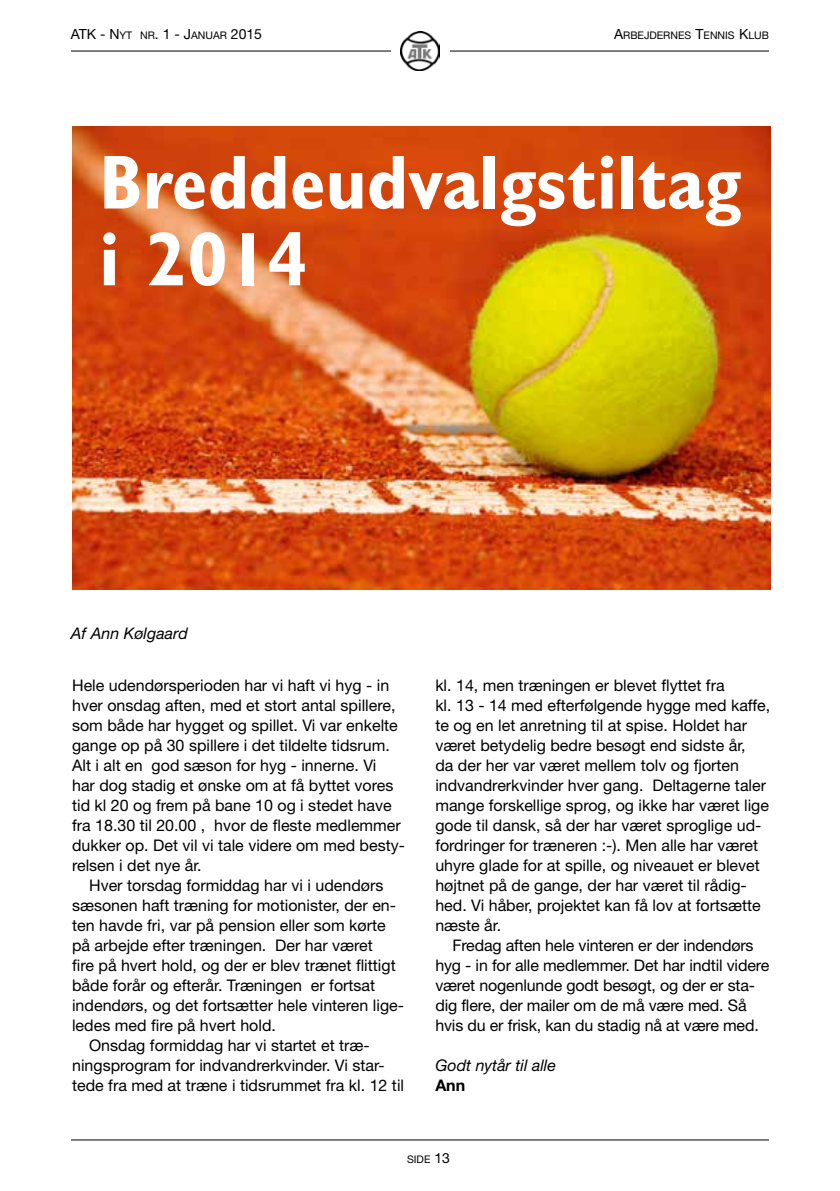
<style>
.page{position:relative;width:840px;height:1191px;background:#fff}
.page>*{position:absolute;margin:0;border:0;box-sizing:border-box;transform-origin:0 0}
.t1{font:700 condensed 76.8px/76.8px "Gill Sans";color:#fff}
.t2{font:16px/20px "Helvetica Neue";color:#000}
.t3{font:italic 16px "Helvetica Neue";color:#000}
.t4{font:700 16px "Helvetica Neue";color:#000}
.t5{font:14px "Helvetica Neue";color:#000}
.t6{font:10.4px "Helvetica Neue";color:#000}
.s1{font-size:10.4px}
.s2{font-size:14px}
</style>
<div class="page">
<hr style="left:71px;top:51px;width:697px;height:1px;background:#000">
<div style="left:391px;top:22px;width:58px;height:58px;background:#fff"></div>
<img style="left:400px;top:31px;width:39px;height:40px">
<hr style="left:71px;top:1139px;width:697px;height:1px;background:#000">
<img style="left:72px;top:126px;width:697px;height:463px">
<p class="t5" style="left:71px;top:26px;width:192px">ATK - N<span class="s1">YT NR</span>. 1 - J<span class="s1">AN UAR</span> 2015</p>
<p class="t6" style="left:613px;top:29px;width:156px"><span class="s2">A</span>RBEJDERNES <span class="s2">T</span>ENN IS <span class="s2">K</span>LUB</p>
<h1 class="t1" style="left:99px;top:144px;width:642px">Breddeudvalgstiltag i 2014</h1>
<p class="t3" style="left:71px;top:624px;width:118px">Af Ann Kølgaard</p>
<p class="t2" style="left:72px;top:675px;width:334px">Hele udendørsperioden har vi haft vi hyg - in hver onsdag aften, med et stort antal spillere, som både har hygget og spillet. Vi var enkelte gange op på 30 spillere i det tildelte tidsrum.<br>Alt i alt en god sæson for hyg - innerne. Vi<br>har dog stadig et ønske om at få byttet vores tid kl 20 og frem på bane 10 og i stedet have fra 18.30 til 20.00 , hvor de fleste medlemmer dukker op. Det vil vi tale videre om med besty&shy;relsen i det nye år.</p>
<p class="t2" style="left:89px;top:875px;width:295px">Hver torsdag formiddag har vi i udendørs</p>
<p class="t2" style="left:72px;top:895px;width:325px">sæsonen haft træning for motionister, der en-</p>
<p class="t2" style="left:72px;top:915px;width:315px">ten havde fri, var på pension eller som kørte</p>
<p class="t2" style="left:72px;top:935px;width:302px">på arbejde efter træningen. Der har været</p>
<p class="t2" style="left:72px;top:955px;width:325px">fire på hvert hold, og der er blev trænet flittigt</p>
<p class="t2" style="left:72px;top:975px;width:304px">både forår og efterår. Træningen er fortsat</p>
<p class="t2" style="left:72px;top:995px;width:333px">indendørs, og det fortsætter hele vinteren lige-</p>
<p class="t2" style="left:72px;top:1015px;width:205px">ledes med fire på hvert hold.</p>
<p class="t2" style="left:89px;top:1035px;width:282px">Onsdag formiddag har vi startet et træ-</p>
<p class="t2" style="left:72px;top:1055px;width:314px">ningsprogram for indvandrerkvinder. Vi star-</p>
<p class="t2" style="left:72px;top:1075px;width:333px">tede fra med at træne i tidsrummet fra kl. 12 til</p>
<p class="t2" style="left:435px;top:675px;width:336px">kl. 14, men træningen er blevet flyttet fra<br>kl. 13 - 14 med efterfølgende hygge med kaffe, te og en let anretning til at spise. Holdet har været betydelig bedre besøgt end sidste år,<br>da der her var været mellem tolv og fjorten indvandrerkvinder hver gang. Deltagerne taler mange forskellige sprog, og ikke har været lige gode til dansk, så der har været sproglige ud&shy;fordringer for træneren :-). Men alle har været uhyre glade for at spille, og niveauet er blevet højtnet på de gange, der har været til rådig&shy;hed. Vi håber, projektet kan få lov at fortsætte næste år.</p>
<p class="t2" style="left:435px;top:935px;width:335px;text-indent:17px">Fredag aften hele vinteren er der indendørs hyg - in for alle medlemmer. Det har indtil videre været nogenlunde godt besøgt, og der er sta&shy;dig flere, der mailer om de må være med. Så hvis du er frisk, kan du stadig nå at være med.</p>
<p class="t3" style="left:435px;top:1055px;width:122px">Godt nytår til alle</p>
<p class="t4" style="left:435px;top:1075px;width:31px">Ann</p>
<p class="t6" style="left:407px;top:1153px;width:44px">SIDE <span class="s2">13</span></p>
</div>
